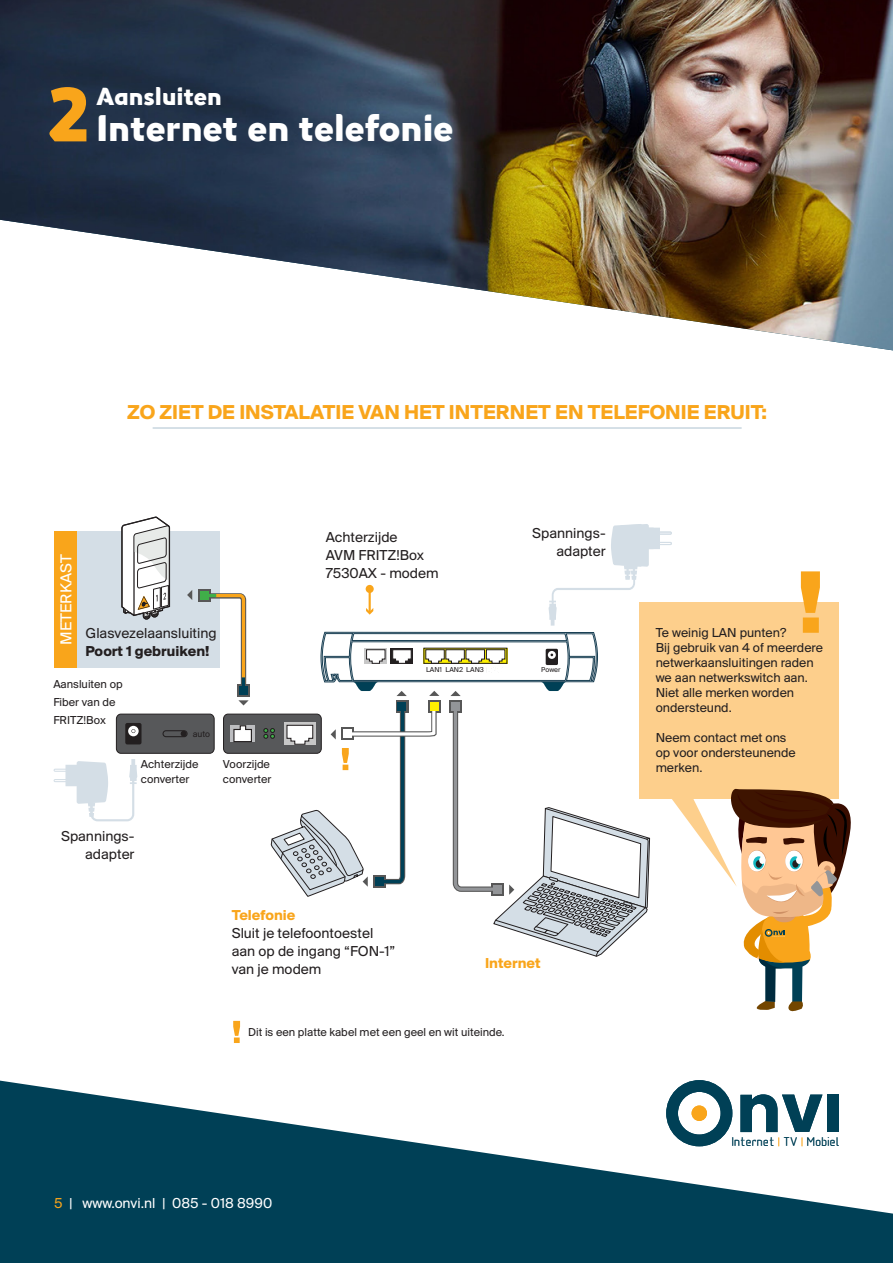
<style>
.page{position:relative;width:893px;height:1263px;background:#fff}
.page>*{position:absolute;margin:0;border:0;box-sizing:border-box;transform-origin:0 0}
.t1{font:700 92.4px "Suisse BP Intl";color:#f9a51b}
.t2{font:75.3px "M7 Sans";color:#f9a51b}
.t3{font:36px "M7 Sans";color:#fff}
.t4{font:24px "M7 Sans";color:#fff}
.t5{font:700 21px "Suisse BP Intl";color:#f9a51b}
.t6{font:16.5px "Suisse BP Intl";color:#fff}
.t7{font:15px/18px "Suisse BP Intl";color:#231f20}
.t8{font:15px "Suisse BP Intl";color:#fff}
.t9{font:700 15px "Suisse BP Intl";color:#f9a51b}
.t10{font:700 15px "Suisse BP Intl";color:#231f20}
.t11{font:13.5px/15px "Suisse BP Intl";color:#231f20}
.t12{font:12px/18px "Suisse BP Intl";color:#231f20}
.t13{font:300 11.85px "Aadhunik";color:#004056}
.t14{font:9.3px "Suisse BP Intl";color:#231f20}
.t15{font:7.35px "Suisse BP Intl";color:#231f20}
.s1{color:#f9a51b}
</style>
<div class="page">
<img style="left:0;top:0;width:893px;height:351px">
<svg style="left:0;top:1080px;width:893px;height:183px;fill:#004056"></svg>
<hr style="left:153px;top:427px;width:589px;height:2px;background:#c8d6df">
<div style="left:827px;top:1094px;width:12px;height:38px;background:#004056"></div>
<svg style="left:666px;top:1080px;width:66px;height:66px"></svg>
<svg style="left:740px;top:1094px;width:82px;height:52px"></svg>
<div style="left:639px;top:602px;width:200px;height:197px;background:#fdcf8c"></div>
<svg style="left:672px;top:788px;width:179px;height:224px"></svg>
<div style="left:224px;top:714px;width:97px;height:39px;background:#57585a;border-radius:5px"></div>
<div style="left:223px;top:714px;width:99px;height:40px;border:1px solid #231f20;border-radius:5px"></div>
<div style="left:116px;top:714px;width:98px;height:39px;background:#57585a;border-radius:5px"></div>
<div style="left:116px;top:714px;width:99px;height:40px;border:1px solid #231f20;border-radius:5px"></div>
<div style="left:125px;top:723px;width:17px;height:21px;background:#231f20;border-radius:2px"></div>
<div style="left:128px;top:726px;width:11px;height:10px;background:#fff;border-radius:50%"></div>
<svg style="left:131px;top:729px;width:4px;height:4px"></svg>
<div style="left:231px;top:725px;width:24px;height:17px;background:#bcbdc0"></div>
<svg style="left:233px;top:725px;width:19px;height:18px"></svg>
<svg style="left:181px;top:732px;width:5px;height:3px"></svg>
<div style="left:163px;top:730px;width:25px;height:7px;border:1px solid #231f20;border-radius:3px"></div>
<div style="left:54px;top:531px;width:166px;height:137px;background:#d4dee6"></div>
<div style="left:54px;top:531px;width:23px;height:137px;background:#f9a51b"></div>
<svg style="left:187px;top:590px;width:5px;height:10px"></svg>
<hr style="left:652px;top:542px;width:20px;height:3px;background:#d4dee6;border-radius:2px">
<svg style="left:549px;top:524px;width:122px;height:102px"></svg>
<hr style="left:369px;top:589px;width:2px;height:23px;background:#f9a51b">
<div style="left:366px;top:585px;width:8px;height:8px;background:#f9a51b;border-radius:50%"></div>
<svg style="left:366px;top:608px;width:7px;height:7px"></svg>
<svg style="left:121px;top:516px;width:49px;height:104px"></svg>
<hr style="left:54px;top:769px;width:19px;height:3px;background:#d4dee6;border-radius:2px">
<hr style="left:54px;top:779px;width:19px;height:3px;background:#d4dee6;border-radius:2px">
<svg style="left:55px;top:759px;width:82px;height:62px"></svg>
<div style="left:237px;top:684px;width:13px;height:12px;background:#575757"></div>
<svg style="left:199px;top:589px;width:12px;height:12px"></svg>
<div style="left:201px;top:591px;width:8px;height:8px;background:#40ae49"></div>
<svg style="left:203px;top:590px;width:46px;height:115px"></svg>
<svg style="left:233px;top:1021px;width:7px;height:22px"></svg>
<svg style="left:263px;top:632px;width:387px;height:325px"></svg>
<p class="t2" style="left:47px;top:59px;width:45px">2</p>
<p class="t4" style="left:97px;top:79px;width:127px">Aansluiten</p>
<p class="t3" style="left:97px;top:102px;width:358px">Internet en telefonie</p>
<p class="t5" style="left:127px;top:400px;width:641px">ZO ZIET DE INSTALATIE VAN HET INTERNET EN TELEFONIE ERUIT:</p>
<p class="t6" style="left:56px;top:645px;width:92px;rotate:-90deg">METERKAST</p>
<p class="t7" style="left:86px;top:624px;width:133px">Glasvezelaansluiting</p>
<p class="t10" style="left:86px;top:642px;width:125px">Poort 1 gebruiken!</p>
<p class="t12" style="left:53px;top:675px;width:71px">Aansluiten op<br>Fiber van de<br>FRITZ!Box</p>
<p class="t14" style="left:193px;top:729px;width:19px">auto</p>
<p class="t12" style="left:141px;top:756px;width:59px;line-height:15px">Achterzijde converter</p>
<p class="t12" style="left:223px;top:755px;width:49px">Voorzijde</p>
<p class="t12" style="left:223px;top:770px;width:50px">converter</p>
<p class="t7" style="left:61px;top:827px;width:75px">Spannings-</p>
<p class="t7" style="left:85px;top:845px;width:51px">adapter</p>
<p class="t7" style="left:326px;top:528px;width:73px">Achterzijde</p>
<p class="t7" style="left:326px;top:546px;width:100px">AVM FRITZ!Box</p>
<p class="t7" style="left:326px;top:564px;width:114px">7530AX - modem</p>
<p class="t7" style="left:532px;top:524px;width:75px">Spannings-</p>
<p class="t7" style="left:556px;top:542px;width:51px">adapter</p>
<p class="t15" style="left:426px;top:666px;width:59px">LAN1 LAN2 LAN3</p>
<p class="t15" style="left:541px;top:666px;width:21px">Power</p>
<p class="t9" style="left:232px;top:906px;width:65px">Telefonie</p>
<p class="t7" style="left:232px;top:923px;width:165px">Sluit je telefoontoestel aan op de ingang “FON-1” van je modem</p>
<p class="t9" style="left:485px;top:954px;width:57px">Internet</p>
<p class="t12" style="left:248px;top:1023px;width:258px">Dit is een platte kabel met een geel en wit uiteinde.</p>
<p class="t8" style="left:54px;top:1194px;width:220px"><span class="s1">5</span> | www.onvi.nl | 085 - 018 8990</p>
<p class="t1" style="left:797px;top:548px;width:29px">!</p>
<p class="t11" style="left:656px;top:625px;width:132px">Te weinig LAN punten?</p>
<p class="t11" style="left:656px;top:640px;width:169px">Bij gebruik van 4 of meerdere netwerkaansluitingen raden we aan netwerkswitch aan.<br>Niet alle merken worden ondersteund.</p>
<p class="t11" style="left:656px;top:730px;width:132px">Neem contact met ons</p>
<p class="t11" style="left:656px;top:745px;width:142px">op voor ondersteunende merken.</p>
<p class="t13" style="left:732px;top:1132px;width:109px">Internet TV Mobiel</p>
</div>
